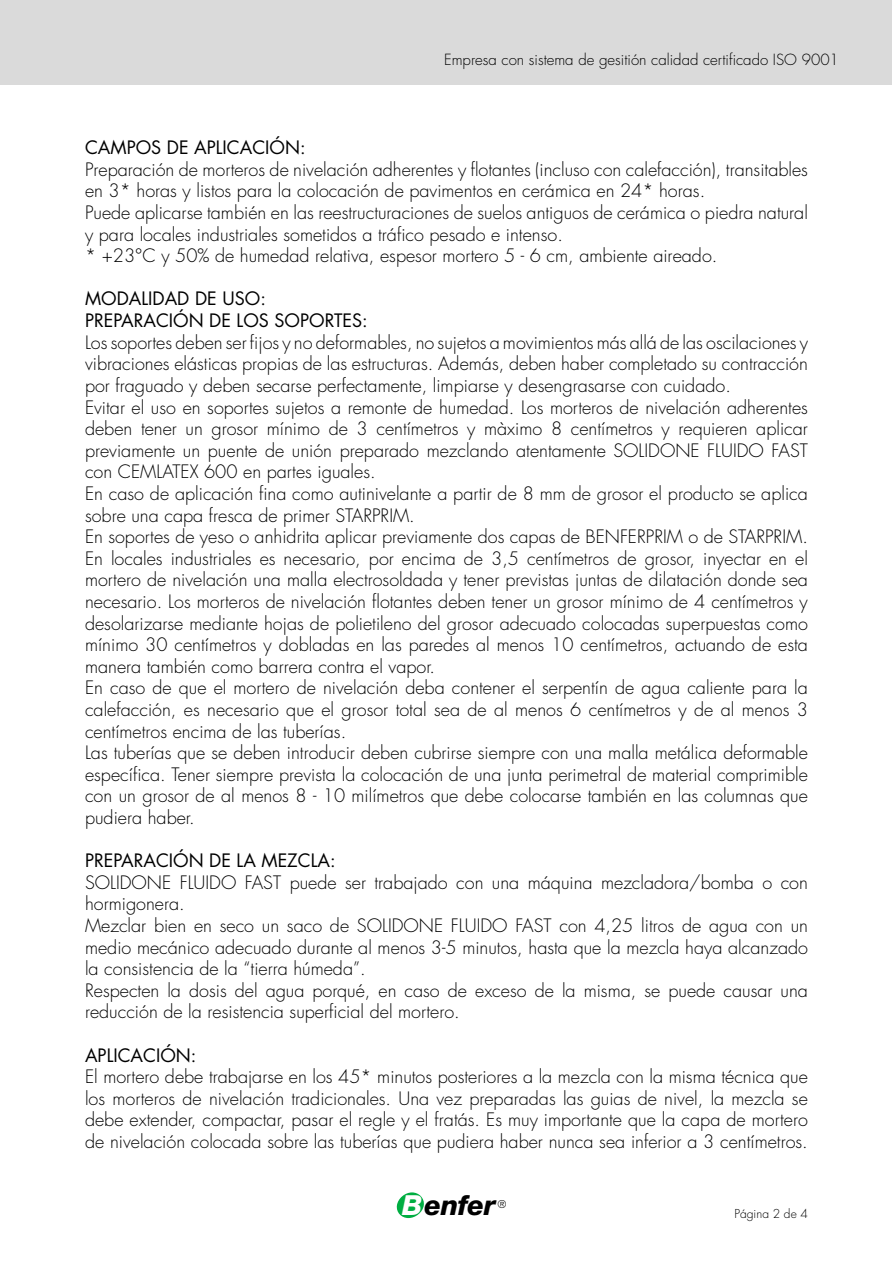
<style>
.page{position:relative;width:893px;height:1263px;background:#fff}
.page>*{position:absolute;margin:0;border:0;box-sizing:border-box;transform-origin:0 0}
.t1{font:italic 800 27.6px "Helvetica Neue";letter-spacing:-.02em;color:#000}
.t2{font:300 18px/21.6px "Futura";color:#000}
.t3{font:18px/21.6px "Futura CE";color:#000}
.t4{font:300 15px "Futura";color:#000}
.t5{font:300 12px "Futura";color:#000}
.t6{font:300 10.5px "Futura";color:#000}
.s1{color:#fff}
</style>
<div class="page">
<svg style="left:396px;top:1192px;width:28px;height:26px"></svg>
<div style="left:0;top:0;width:892px;height:85px;background:#dadada"></div>
<p class="t4" style="left:444px;top:50px;width:396px">Empresa con sistema de gesitión calidad certificado ISO 9001</p>
<p class="t3" style="left:85px;top:137px;width:222px">CAMPOS DE APLICACIÓN:</p>
<p class="t2" style="left:85px;top:159px;width:724px">Preparación de morteros de nivelación adherentes y flotantes (incluso con calefacción), transitables en 3* horas y listos para la colocación de pavimentos en cerámica en 24* horas.<br>Puede aplicarse también en las reestructuraciones de suelos antiguos de cerámica o piedra natural y para locales industriales sometidos a tráfico pesado e intenso.<br>* +23°C y 50% de humedad relativa, espesor mortero 5 - 6 cm, ambiente aireado.</p>
<p class="t3" style="left:85px;top:288px;width:284px">MODALIDAD DE USO:<br>PREPARACIÓN DE LOS SOPORTES:</p>
<p class="t2" style="left:85px;top:332px;width:724px">Los soportes deben ser fijos y no deformables, no sujetos a movimientos más allá de las oscilaciones y vibraciones elásticas propias de las estructuras. Además, deben haber completado su contracción por fraguado y deben secarse perfectamente, limpiarse y desengrasarse con cuidado.<br>Evitar el uso en soportes sujetos a remonte de humedad. Los morteros de nivelación adherentes deben tener un grosor mínimo de 3 centímetros y màximo 8 centímetros y requieren aplicar previamente un puente de unión preparado mezclando atentamente SOLIDONE FLUIDO FAST con CEMLATEX 600 en partes iguales.<br>En caso de aplicación fina como autinivelante a partir de 8 mm de grosor el producto se aplica sobre una capa fresca de primer STARPRIM.<br>En soportes de yeso o anhidrita aplicar previamente dos capas de BENFERPRIM o de STARPRIM.<br>En locales industriales es necesario, por encima de 3,5 centímetros de grosor, inyectar en el mortero de nivelación una malla electrosoldada y tener previstas juntas de dilatación donde sea necesario. Los morteros de nivelación flotantes deben tener un grosor mínimo de 4 centímetros y desolarizarse mediante hojas de polietileno del grosor adecuado colocadas superpuestas como mínimo 30 centímetros y dobladas en las paredes al menos 10 centímetros, actuando de esta manera también como barrera contra el vapor.<br>En caso de que el mortero de nivelación deba contener el serpentín de agua caliente para la calefacción, es necesario que el grosor total sea de al menos 6 centímetros y de al menos 3 centímetros encima de las tuberías.<br>Las tuberías que se deben introducir deben cubrirse siempre con una malla metálica deformable específica. Tener siempre prevista la colocación de una junta perimetral de material comprimible con un grosor de al menos 8 - 10 milímetros que debe colocarse también en las columnas que pudiera haber.</p>
<p class="t3" style="left:85px;top:850px;width:252px">PREPARACIÓN DE LA MEZCLA:</p>
<p class="t2" style="left:85px;top:872px;width:724px">SOLIDONE FLUIDO FAST puede ser trabajado con una máquina mezcladora/bomba o con hormigonera.<br>Mezclar bien en seco un saco de SOLIDONE FLUIDO FAST con 4,25 litros de agua con un medio mecánico adecuado durante al menos 3-5 minutos, hasta que la mezcla haya alcanzado la consistencia de la “tierra húmeda”.<br>Respecten la dosis del agua porqué, en caso de exceso de la misma, se puede causar una reducción de la resistencia superficial del mortero.</p>
<p class="t3" style="left:85px;top:1044px;width:113px">APLICACIÓN:</p>
<p class="t2" style="left:85px;top:1066px;width:724px;text-align:justify">El mortero debe trabajarse en los 45* minutos posteriores a la mezcla con la misma técnica que los morteros de nivelación tradicionales. Una vez preparadas las guias de nivel, la mezcla se debe extender, compactar, pasar el regle y el fratás. Es muy importante que la capa de mortero de nivelación colocada sobre las tuberías que pudiera haber nunca sea inferior a 3 centímetros.</p>
<h1 class="t1" style="left:402px;top:1189px;width:95px"><span class="s1">B</span>enfer</h1>
<p class="t6" style="left:498px;top:1198px;width:10px">®</p>
<p class="t5" style="left:734px;top:1206px;width:75px">Página 2 de 4</p>
</div>
